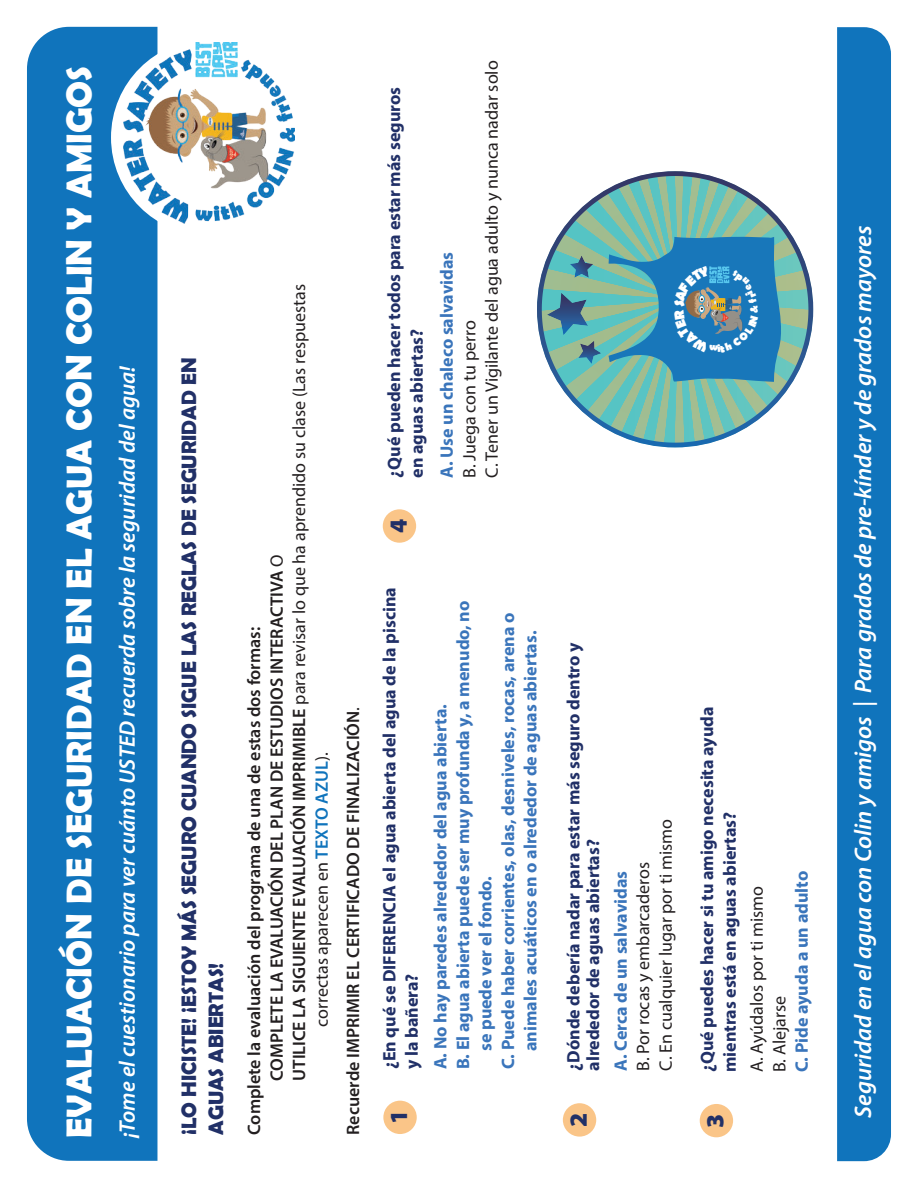
<style>
.page{position:relative;width:918px;height:1188px;background:#fff}
.page>*{position:absolute;margin:0;border:0;box-sizing:border-box;transform-origin:0 0}
.t1{font:700 36px "Berlin Sans FB Demi";color:#fff}
.t2{font:900 24.75px "Myriad Pro";color:#213067}
.t3{font:italic 600 24px "Myriad Pro";color:#fff}
.t4{font:italic 600 22.5px "Myriad Pro";color:#fff}
.t5{font:700 21px/27px "Berlin Sans FB Demi";color:#213067}
.t6{font:700 18px "Myriad Pro";color:#3a75bb}
.t7{font:18px/22.5px "Myriad Pro";color:#231f20}
.t8{font:700 18px/22.5px "Myriad Pro";color:#213067}
.t9{font:600 18px "Myriad Pro";color:#231f20}
.s1{font-weight:600}
.s2{font-weight:400}
.s3{font-weight:600;color:#1074bc}
</style>
<div class="page">
<div style="left:837px;top:27px;width:54px;height:1134px;background:#1074bc"></div>
<div style="left:27px;top:27px;width:130px;height:1134px;background:#1074bc"></div>
<div style="left:111px;top:39px;width:196px;height:197px;background:#fff;border-radius:50%"></div>
<img style="left:123px;top:43px;width:172px;height:181px">
<div style="left:383px;top:1101px;width:34px;height:33px;background:#fac588;border-radius:50%"></div>
<div style="left:563px;top:1103px;width:33px;height:34px;background:#fac588;border-radius:50%"></div>
<div style="left:700px;top:1104px;width:33px;height:33px;background:#fac588;border-radius:50%"></div>
<div style="left:383px;top:509px;width:33px;height:34px;background:#fac588;border-radius:50%"></div>
<svg style="left:537px;top:171px;width:276px;height:276px"></svg>
<svg style="left:609px;top:237px;width:174px;height:145px;background:#3e8eb1"></svg>
<h1 class="t1" style="left:63px;top:1138px;width:1074px;rotate:-90deg">EVALUACIÓN DE SEGURIDAD EN EL AGUA CON COLIN Y AMIGOS</h1>
<p class="t4" style="left:118px;top:1138px;width:774px;rotate:-90deg">¡Tome el cuestionario para ver cuánto USTED recuerda sobre la seguridad del agua!</p>
<p class="t5" style="left:176px;top:1135px;width:779px;rotate:-90deg">¡LO HICISTE! ¡ESTOY MÁS SEGURO CUANDO SIGUE LAS REGLAS DE SEGURIDAD EN<br>AGUAS ABIERTAS!</p>
<p class="t7" style="left:289px;top:1081px;width:798px;rotate:-90deg"><span class="s1">UTILICE LA SIGUIENTE EVALUACIÓN IMPRIMIBLE</span> para revisar lo que ha aprendido su clase (Las respuestas</p>
<p class="t9" style="left:268px;top:1081px;width:528px;rotate:-90deg">COMPLETE LA EVALUACIÓN DEL PLAN DE ESTUDIOS INTERACTIVA <span class="s2">O</span></p>
<p class="t9" style="left:245px;top:1135px;width:509px;rotate:-90deg">Complete la evaluación del programa de una de estas dos formas:</p>
<p class="t7" style="left:311px;top:1027px;width:276px;rotate:-90deg">correctas aparecen en <span class="s3">TEXTO AZUL</span>).</p>
<p class="t9" style="left:344px;top:1135px;width:429px;rotate:-90deg">Recuerde IMPRIMIR EL CERTIFICADO DE FINALIZACIÓN<span class="s2">.</span></p>
<p class="t8" style="left:383px;top:478px;width:392px;rotate:-90deg">¿Qué pueden hacer todos para estar más seguros en aguas abiertas?</p>
<p class="t6" style="left:438px;top:478px;width:227px;rotate:-90deg">A. Use un chaleco salvavidas</p>
<p class="t7" style="left:459px;top:478px;width:419px;rotate:-90deg">B. Juega con tu perro<br>C. Tener un Vigilante del agua adulto y nunca nadar solo</p>
<h2 class="t2" style="left:384px;top:533px;width:16px;rotate:-90deg">4</h2>
<p class="t8" style="left:379px;top:1069px;width:484px;rotate:-90deg">¿En qué se DIFERENCIA el agua abierta del agua de la piscina y la bañera?</p>
<p class="t6" style="left:454px;top:1069px;width:470px;rotate:-90deg">B. El agua abierta puede ser muy profunda y, a menudo, no</p>
<p class="t6" style="left:499px;top:1069px;width:458px;rotate:-90deg">C. Puede haber corrientes, olas, desniveles, rocas, arena o</p>
<p class="t6" style="left:522px;top:1051px;width:422px;rotate:-90deg">animales acuáticos en o alrededor de aguas abiertas.</p>
<p class="t8" style="left:564px;top:1071px;width:430px;line-height:19.5px;rotate:-90deg">¿Dónde debería nadar para estar más seguro dentro y alrededor de aguas abiertas?</p>
<p class="t6" style="left:432px;top:1069px;width:367px;rotate:-90deg">A. No hay paredes alrededor del agua abierta.</p>
<p class="t6" style="left:477px;top:1051px;width:176px;rotate:-90deg">se puede ver el fondo.</p>
<p class="t6" style="left:612px;top:1071px;width:202px;rotate:-90deg">A. Cerca de un salvavidas</p>
<p class="t7" style="left:633px;top:1071px;width:254px;rotate:-90deg">B. Por rocas y embarcaderos<br>C. En cualquier lugar por ti mismo</p>
<p class="t8" style="left:696px;top:1072px;width:368px;rotate:-90deg">¿Qué puedes hacer si tu amigo necesita ayuda mientras está en aguas abiertas?</p>
<p class="t6" style="left:793px;top:1072px;width:203px;rotate:-90deg">C. Pide ayuda a un adulto</p>
<p class="t7" style="left:746px;top:1072px;width:188px;rotate:-90deg">A. Ayúdalos por ti mismo<br>B. Alejarse</p>
<h2 class="t2" style="left:384px;top:1124px;width:16px;rotate:-90deg">1</h2>
<h2 class="t2" style="left:564px;top:1127px;width:16px;rotate:-90deg">2</h2>
<h2 class="t2" style="left:701px;top:1128px;width:16px;rotate:-90deg">3</h2>
<h3 class="t3" style="left:853px;top:1118px;width:894px;rotate:-90deg">Seguridad en el agua con Colin y amigos | Para grados de pre-kínder y de grados mayores</h3>
</div>
